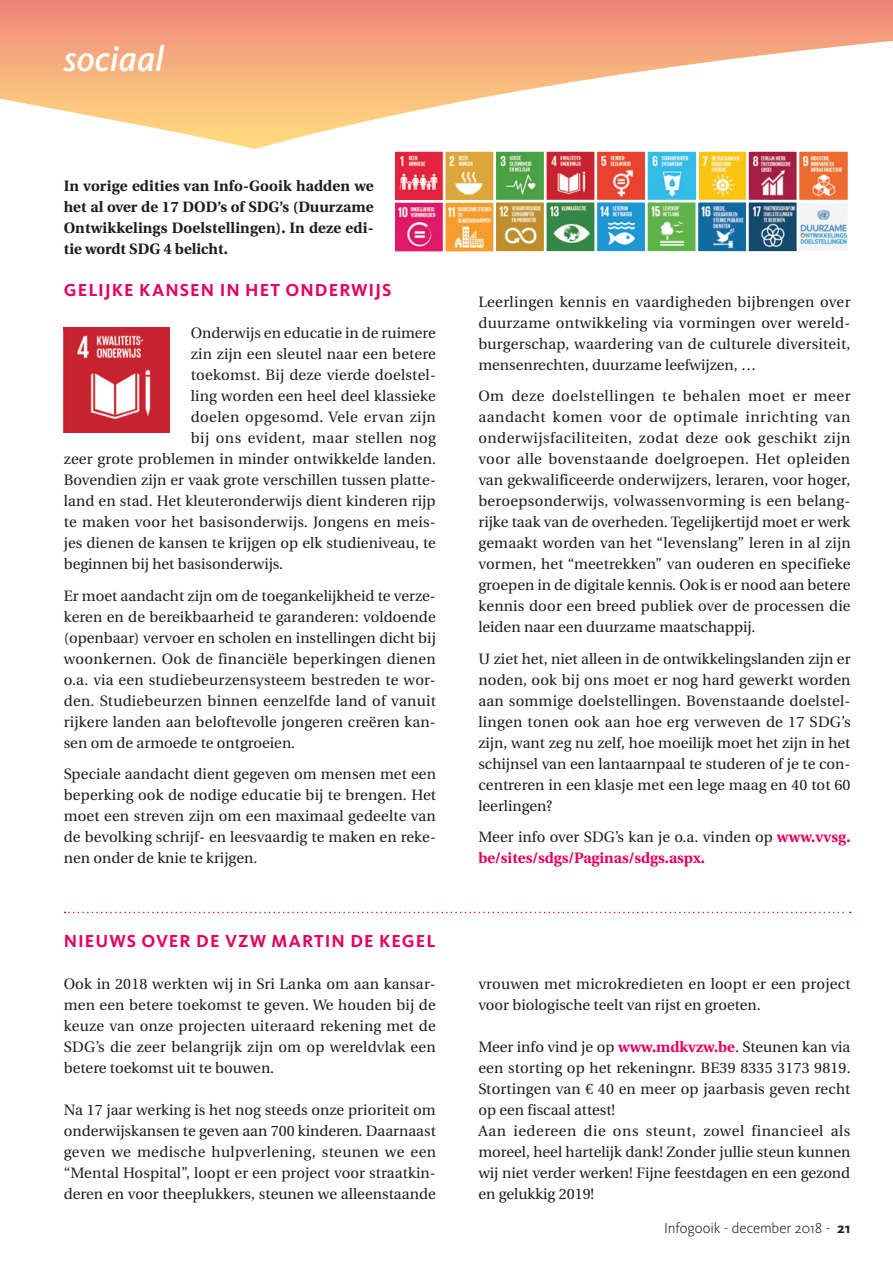
<style>
.page{position:relative;width:893px;height:1263px;background:#fff}
.page>*{position:absolute;margin:0;border:0;box-sizing:border-box;transform-origin:0 0}
.t1{font:italic 500 36px "Kievit OT";color:#fff}
.t2{font:700 18px "Kievit Pro";letter-spacing:.06em;color:#e60060}
.t3{font:15px/21px "Heuristica";letter-spacing:.005em;color:#1d1d1b;text-align:justify}
.t4{font:700 15px/21px "Heuristica";letter-spacing:.005em;color:#1d1d1b;text-align:justify}
.t5{font:700 15px/21px "Heuristica";color:#e60060}
.t6{font:15px "Heuristica";letter-spacing:.025em;color:#1d1d1b}
.t7{font:15px "Heuristica";letter-spacing:.03em;color:#1d1d1b}
.t8{font:300 15px "Kievit Pro";letter-spacing:-.01em;color:#1d1d1b}
.s1{font-weight:400;color:#1d1d1b}
.s2{font-weight:700;color:#e60060}
.s3{font-weight:700}
</style>
<div class="page">
<svg style="left:0;top:0;width:893px;height:149px"></svg>
<svg style="left:65px;top:912px;width:786px;height:1px"></svg>
<img style="left:391px;top:148px;width:461px;height:104px">
<img style="left:64px;top:328px;width:106px;height:105px">
<h1 class="t1" style="left:64px;top:38px;width:102px">sociaal</h1>
<p class="t4" style="left:64px;top:175px;width:311px">In vorige edities van Info-Gooik hadden we het al over de 17 DOD’s of SDG’s (Duurzame Ontwikkelings Doelstellingen). In deze edi&shy;tie wordt SDG 4 belicht.</p>
<p class="t2" style="left:64px;top:279px;width:329px">GELIJKE KANSEN IN HET ONDERWIJS</p>
<p class="t3" style="left:191px;top:323px;width:246px">Onderwijs en educatie in de ruimere</p>
<p class="t3" style="left:191px;top:344px;width:246px">zin zijn een sleutel naar een betere</p>
<p class="t3" style="left:191px;top:365px;width:247px">toekomst. Bij deze vierde doelstel-</p>
<p class="t3" style="left:191px;top:386px;width:246px">ling worden een heel deel klassieke</p>
<p class="t6" style="left:191px;top:405px;width:246px">doelen opgesomd. Vele ervan zijn</p>
<p class="t7" style="left:191px;top:426px;width:247px">bij ons evident, maar stellen nog</p>
<p class="t3" style="left:64px;top:449px;width:374px">zeer grote problemen in minder ontwikkelde landen.</p>
<p class="t3" style="left:64px;top:470px;width:374px">Bovendien zijn er vaak grote verschillen tussen platte-</p>
<p class="t3" style="left:64px;top:491px;width:373px">land en stad. Het kleuteronderwijs dient kinderen rijp</p>
<p class="t3" style="left:64px;top:512px;width:373px">te maken voor het basisonderwijs. Jongens en meis-</p>
<p class="t3" style="left:64px;top:533px;width:374px">jes dienen de kansen te krijgen op elk studieniveau, te</p>
<p class="t3" style="left:64px;top:554px;width:221px">beginnen bij het basisonderwijs.</p>
<p class="t3" style="left:64px;top:585px;width:374px">Er moet aandacht zijn om de toegankelijkheid te verze&shy;keren en de bereikbaarheid te garanderen: voldoende (openbaar) vervoer en scholen en instellingen dicht bij woonkernen. Ook de financiële beperkingen dienen o.a. via een studiebeurzensysteem bestreden te wor&shy;den. Studiebeurzen binnen eenzelfde land of vanuit rijkere landen aan beloftevolle jongeren creëren kan&shy;sen om de armoede te ontgroeien.</p>
<p class="t3" style="left:64px;top:764px;width:374px">Speciale aandacht dient gegeven om mensen met een beperking ook de nodige educatie bij te brengen. Het moet een streven zijn om een maximaal gedeelte van de bevolking schrijf- en leesvaardig te maken en reke&shy;nen onder de knie te krijgen.</p>
<p class="t2" style="left:64px;top:930px;width:46px">NIEUWS</p>
<p class="t2" style="left:142px;top:930px;width:296px">OVER DE VZW MARTIN DE KEGEL</p>
<p class="t3" style="left:64px;top:974px;width:374px">Ook in 2018 werkten wij in Sri Lanka om aan kansar&shy;men een betere toekomst te geven. We houden bij de keuze van onze projecten uiteraard rekening met de SDG’s die zeer belangrijk zijn om op wereldvlak een betere toekomst uit te bouwen.</p>
<p class="t3" style="left:64px;top:1100px;width:374px">Na 17 jaar werking is het nog steeds onze prioriteit om onderwijskansen te geven aan 700 kinderen. Daarnaast geven we medische hulpverlening, steunen we een “Mental Hospital”, loopt er een project voor straatkin&shy;deren en voor theeplukkers, steunen we alleenstaande</p>
<p class="t3" style="left:478px;top:291px;width:374px">Leerlingen kennis en vaardigheden bijbrengen over duurzame ontwikkeling via vormingen over wereld&shy;burgerschap, waardering van de culturele diversiteit, mensenrechten, duurzame leefwijzen, …</p>
<p class="t3" style="left:478px;top:386px;width:374px">Om deze doelstellingen te behalen moet er meer aandacht komen voor de optimale inrichting van onderwijsfaciliteiten, zodat deze ook geschikt zijn voor alle bovenstaande doelgroepen. Het opleiden van gekwalificeerde onderwijzers, leraren, voor hoger, beroepsonderwijs, volwassenvorming is een belang&shy;rijke taak van de overheden. Tegelijkertijd moet er werk gemaakt worden van het “levenslang” leren in al zijn vormen, het “meetrekken” van ouderen en specifieke groepen in de digitale kennis. Ook is er nood aan betere kennis door een breed publiek over de processen die leiden naar een duurzame maatschappij.</p>
<p class="t3" style="left:478px;top:648px;width:374px">U ziet het, niet alleen in de ontwikkelingslanden zijn er noden, ook bij ons moet er nog hard gewerkt worden aan sommige doelstellingen. Bovenstaande doelstel&shy;lingen tonen ook aan hoe erg verweven de 17 SDG’s zijn, want zeg nu zelf, hoe moeilijk moet het zijn in het schijnsel van een lantaarnpaal te studeren of je te con&shy;centreren in een klasje met een lege maag en 40 tot 60 leerlingen?</p>
<p class="t5" style="left:478px;top:826px;width:374px"><span class="s1">Meer info over SDG’s kan je o.a. vinden op</span> www.vvsg. be/sites/sdgs/Paginas/sdgs.aspx.</p>
<p class="t3" style="left:478px;top:974px;width:374px">vrouwen met microkredieten en loopt er een project voor biologische teelt van rijst en groeten.</p>
<p class="t3" style="left:478px;top:1037px;width:374px;text-align:left">Meer info vind je op <span class="s2">www.mdkvzw.be</span>. Steunen kan via een storting op het rekeningnr. BE39 8335 3173 9819.<br>Stortingen van € 40 en meer op jaarbasis geven recht op een fiscaal attest!<br>Aan iedereen die ons steunt, zowel financieel als moreel, heel hartelijk dank! Zonder jullie steun kunnen wij niet verder werken! Fijne feestdagen en een gezond en gelukkig 2019!</p>
<p class="t8" style="left:664px;top:1219px;width:188px">Infogooik - december 2018 - <span class="s3">21</span></p>
</div>
